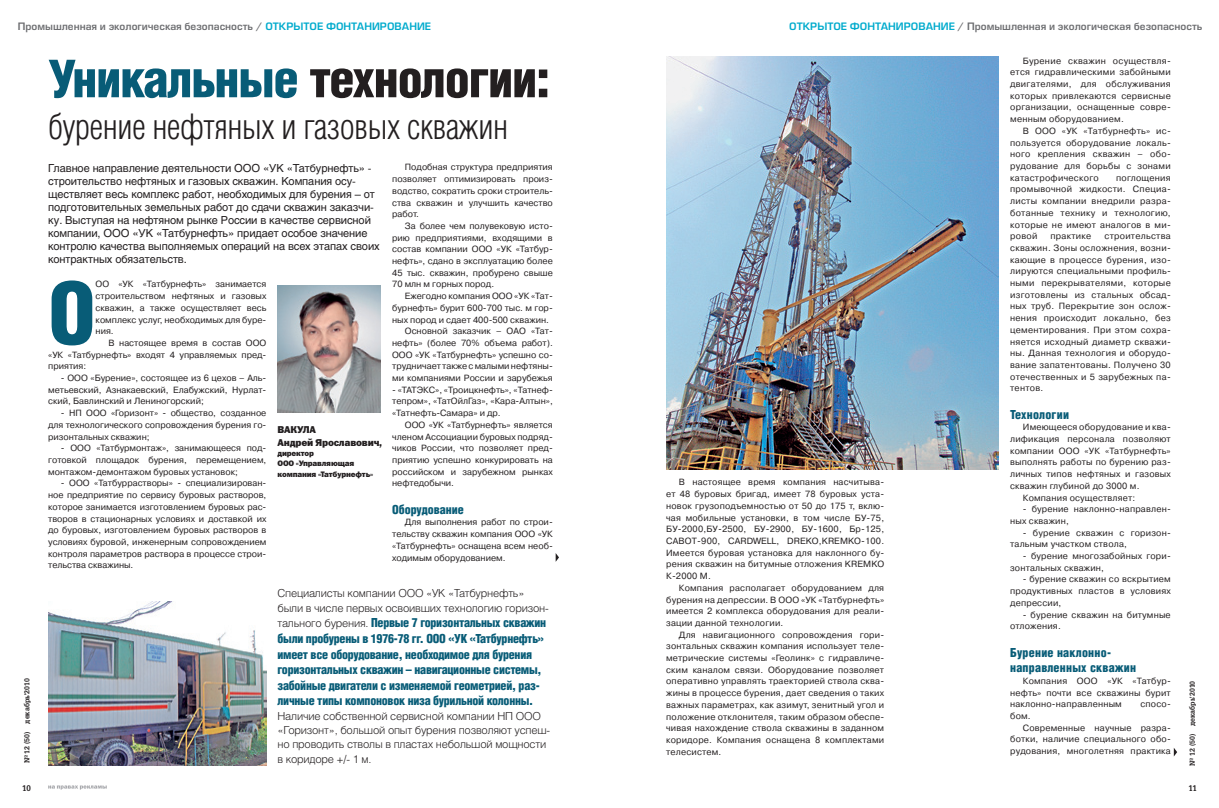
<style>
.page{position:relative;width:1219px;height:808px;background:#fff}
.page>*{position:absolute;margin:0;border:0;box-sizing:border-box;transform-origin:0 0}
.Text1{font:700 82.7px "AG Letterica Cond L";color:#085c77}
.Text1-2{font:700 50px "AG Letterica Cond L";letter-spacing:-.02em;color:#231f20}
.Text1-3{font:34px "AG Letterica Cond L";letter-spacing:-.01em;color:#231f20}
.Text1-4{font:700 12px/15.6px "AG Letterica Cond L";letter-spacing:-.02em;color:#085c77}
.Text1-5{font:700 12px/15.6px "AG Letterica Cond L";letter-spacing:.02em;color:#085c77}
.Text1-6{font:700 12px "AG Letterica Cond L";color:#085c77}
.Text1-7{font:11px/13px "Helios";letter-spacing:-.01em;color:#231f20}
.Text1-8{font:300 11px/14.3px "Helios";letter-spacing:-.02em;color:#231f20}
.t1{font:10px "Europe Demi";color:#6c6d70}
.Подпись{font:10px "Franklin Gothic Heavy C";letter-spacing:-.02em;color:#231f20}
.Text1-9{font:9px/11.7px "Pragmatica C";letter-spacing:.02em;color:#231f20;text-align:justify}
.Подпись-2{font:8px "Franklin Gothic Heavy C";letter-spacing:-.02em;color:#231f20}
.t2{font:700 8px "AG Gloria";color:#231f20}
.t3{font:700 7px "AG Gloria";color:#231f20}
.s1{color:#00abcd}
.s2{color:#085c77}
.s3{font-family:"Helios";font-weight:300;font-size:11px;color:#231f20}
</style>
<div class="page">
<img style="left:277px;top:285px;width:104px;height:127px">
<img style="left:666px;top:57px;width:333px;height:413px">
<img style="left:48px;top:602px;width:218px;height:163px">
<svg style="left:48px;top:785px;width:59px;height:4px"></svg>
<svg style="left:556px;top:553px;width:3px;height:9px"></svg>
<svg style="left:1174px;top:748px;width:3px;height:8px"></svg>
<p class="t1" style="left:18px;top:20px;width:415px">Промышленная и экологическая безопасность / <span class="s1">Открытое фонтанирование</span></p>
<p class="t1" style="left:789px;top:20px;width:415px"><span class="s1">Открытое фонтанирование</span> / Промышленная и экологическая безопасность</p>
<p class="t3" style="left:23px;top:763px;width:87px;rotate:-90deg">№ 12 (50) декабрь'2010</p>
<p class="t2" style="left:22px;top:784px;width:10px">10</p>
<p class="Text1-2" style="left:48px;top:49px;width:503px"><span class="s2">Уникальные</span> технологии:</p>
<p class="Text1-3" style="left:48px;top:107px;width:462px">бурение нефтяных и газовых скважин</p>
<p class="Text1-7" style="left:48px;top:161px;width:333px">Главное направление деятельности ООО «УК «Татбурнефть» - строительство нефтяных и газовых скважин. Компания осу&shy;ществляет весь комплекс работ, необходимых для бурения – от подготовительных земельных работ до сдачи скважин заказчи&shy;ку. Выступая на нефтяном рынке России в качестве сервисной компании, ООО «УК «Татбурнефть» придает особое значение контролю качества выполняемых операций на всех этапах своих контрактных обязательств.</p>
<p class="Text1" style="left:48px;top:264px;width:49px">О</p>
<p class="Text1-9" style="left:96px;top:279px;width:172px">ОО «УК «Татбурнефть» занимается строительством нефтяных и газовых скважин, а также осуществляет весь комплекс услуг, необходимых для буре&shy;ния.</p>
<p class="Text1-9" style="left:392px;top:162px;width:162px;text-indent:13px">Подобная структура предприятия позволяет оптимизировать произ&shy;водство, сократить сроки строитель&shy;ства скважин и улучшить качество работ.</p>
<p class="Text1-9" style="left:392px;top:220px;width:162px;text-indent:13px">За более чем полувековую исто&shy;рию предприятиями, входящими в состав компании ООО «УК «Татбур&shy;нефть», сдано в эксплуатацию более 45 тыс. скважин, пробурено свыше 70 млн м горных пород.</p>
<p class="Text1-9" style="left:392px;top:290px;width:162px;text-indent:13px">Ежегодно компания ООО «УК «Тат&shy;бурнефть» бурит 600-700 тыс. м гор&shy;ных пород и сдает 400-500 скважин.</p>
<p class="Text1-9" style="left:392px;top:325px;width:162px;text-indent:13px">Основной заказчик – ОАО «Тат&shy;нефть» (более 70% объема работ).<br>ООО «УК «Татбурнефть» успешно со&shy;трудничает также с малыми нефтяны&shy;ми компаниями России и зарубежья</p>
<p class="Text1-9" style="left:392px;top:384px;width:162px">- «ТАТЭКС», «Троицкнефть», «Татнеф&shy;тепром», «ТатОйлГаз», «Кара-Алтын», «Татнефть-Самара» и др.</p>
<p class="Text1-9" style="left:392px;top:419px;width:162px;text-indent:13px">ООО «УК «Татбурнефть» является членом Ассоциации буровых подряд&shy;чиков России, что позволяет пред&shy;приятию успешно конкурировать на российском и зарубежном рынках нефтедобычи.</p>
<p class="Text1-6" style="left:392px;top:502px;width:73px">Оборудование</p>
<p class="Text1-9" style="left:392px;top:516px;width:162px;text-indent:13px">Для выполнения работ по строи&shy;тельству скважин компания ООО «УК «Татбурнефть» оснащена всем необ&shy;ходимым оборудованием.</p>
<p class="Text1-9" style="left:48px;top:337px;width:220px;text-indent:60px">В настоящее время в состав ООО «УК «Татбурнефть» входят 4 управляемых пред&shy;приятия:</p>
<p class="Text1-9" style="left:48px;top:372px;width:220px;text-indent:13px">- ООО «Бурение», состоящее из 6 цехов – Аль&shy;метьевский, Азнакаевский, Елабужский, Нурлат&shy;ский, Бавлинский и Лениногорский;</p>
<p class="Text1-9" style="left:48px;top:407px;width:220px;text-indent:13px">- НП ООО «Горизонт» - общество, созданное для технологического сопровождения бурения го&shy;ризонтальных скважин;</p>
<p class="Text1-9" style="left:48px;top:442px;width:220px;text-indent:13px">- ООО «Татбурмонтаж», занимающееся под&shy;готовкой площадок бурения, перемещением, монтажом-демонтажом буровых установок;</p>
<p class="Text1-9" style="left:48px;top:477px;width:220px;text-indent:13px">- ООО «Татбуррастворы» - специализирован&shy;ное предприятие по сервису буровых растворов, которое занимается изготовлением буровых рас&shy;творов в стационарных условиях и доставкой их до буровых, изготовлением буровых растворов в условиях буровой, инженерным сопровождением контроля параметров раствора в процессе строи&shy;тельства скважины.</p>
<p class="Подпись" style="left:277px;top:423px;width:40px">ВАКУЛА</p>
<p class="Подпись" style="left:277px;top:436px;width:106px">Андрей Ярославович,</p>
<p class="Подпись-2" style="left:277px;top:449px;width:38px">директор</p>
<p class="Подпись-2" style="left:277px;top:459px;width:78px">ООО «Управляющая</p>
<p class="Подпись-2" style="left:277px;top:469px;width:97px">компания «Татбурнефть»</p>
<p class="Text1-8" style="left:277px;top:586px;width:273px">Специалисты компании ООО «УК «Татбурнефть» были в числе первых освоивших технологию горизон-</p>
<p class="Text1-4" style="left:277px;top:615px;width:270px"><span class="s3">тального бурения.</span> Первые 7 горизонтальных скважин были пробурены в 1976-78 гг. ООО «УК «Татбурнефть» имеет все оборудование, необходимое для бурения горизонтальных скважин – навигационные системы, забойные двигатели с изменяемой геометрией, раз&shy;личные типы компоновок низа бурильной колонны.</p>
<p class="Text1-8" style="left:277px;top:708px;width:274px">Наличие собственной сервисной компании НП ООО «Горизонт», большой опыт бурения позволяют успеш&shy;но проводить стволы в пластах небольшой мощности в коридоре +/- 1 м.</p>
<p class="Text1-9" style="left:666px;top:477px;width:219px;text-indent:13px">В настоящее время компания насчитыва&shy;ет 48 буровых бригад, имеет 78 буровых уста&shy;новок грузоподъемностью от 50 до 175 т, вклю&shy;чая мобильные установки, в том числе БУ-75, БУ-2000,БУ-2500, БУ-2900, БУ-1600, Бр-125, CABOT-900, CARDWELL, DREKO,KREMKO-100.<br>Имеется буровая установка для наклонного бу&shy;рения скважин на битумные отложения KREMKO К-2000 M.</p>
<p class="Text1-9" style="left:666px;top:582px;width:219px;text-indent:13px">Компания располагает оборудованием для бурения на депрессии. В ООО «УК «Татбурнефть» имеется 2 комплекса оборудования для реали&shy;зации данной технологии.</p>
<p class="Text1-9" style="left:666px;top:629px;width:219px;text-indent:13px">Для навигационного сопровождения гори&shy;зонтальных скважин компания использует теле&shy;метрические системы «Геолинк» с гидравличе&shy;ским каналом связи. Оборудование позволяет оперативно управлять траекторией ствола сква&shy;жины в процессе бурения, дает сведения о таких важных параметрах, как азимут, зенитный угол и положение отклонителя, таким образом обеспе&shy;чивая нахождение ствола скважины в заданном коридоре. Компания оснащена 8 комплектами телесистем.</p>
<p class="Text1-9" style="left:1010px;top:55px;width:162px;text-indent:13px">Бурение скважин осуществля&shy;ется гидравлическими забойными двигателями, для обслуживания которых привлекаются сервисные организации, оснащенные совре&shy;менным оборудованием.</p>
<p class="Text1-9" style="left:1010px;top:125px;width:162px;text-indent:13px">В ООО «УК «Татбурнефть» ис&shy;пользуется оборудование локаль&shy;ного крепления скважин – обо&shy;рудование для борьбы с зонами катастрофического</p>
<p class="Text1-9" style="left:1010px;top:172px;width:162px;text-indent:106px">поглощения промывочной жидкости. Специа&shy;листы компании внедрили разра&shy;ботанные технику и технологию, которые не имеют аналогов в ми&shy;ровой</p>
<p class="Text1-9" style="left:1010px;top:230px;width:162px;text-indent:94px">строительства скважин. Зоны осложнения, возни&shy;кающие в процессе бурения, изо&shy;лируются специальными профиль&shy;ными перекрывателями, которые изготовлены из стальных обсад&shy;ных труб. Перекрытие зон ослож&shy;нения происходит локально, без цементирования. При этом сохра&shy;няется исходный диаметр скважи&shy;ны. Данная технология и оборудо&shy;вание запатентованы. Получено 30 отечественных и 5 зарубежных па&shy;тентов.</p>
<p class="Text1-5" style="left:1010px;top:406px;width:60px">Технологии</p>
<p class="Text1-9" style="left:1010px;top:421px;width:162px;text-indent:13px">Имеющееся оборудование и ква&shy;лификация персонала позволяют компании ООО «УК «Татбурнефть» выполнять работы по бурению раз&shy;личных типов нефтяных и газовых скважин глубиной до 3000 м.</p>
<p class="Text1-9" style="left:1023px;top:492px;width:114px">Компания осуществляет:</p>
<p class="Text1-9" style="left:1010px;top:503px;width:162px;text-indent:13px">- бурение наклонно-направлен&shy;ных скважин,</p>
<p class="Text1-9" style="left:1010px;top:527px;width:162px;text-indent:13px">- бурение скважин с горизон&shy;тальным участком ствола,</p>
<p class="Text1-9" style="left:1010px;top:550px;width:162px;text-indent:13px">- бурение многозабойных гори&shy;зонтальных скважин,</p>
<p class="Text1-9" style="left:1010px;top:573px;width:162px;text-indent:13px">- бурение скважин со вскрытием продуктивных пластов в условиях депрессии,</p>
<p class="Text1-9" style="left:1010px;top:609px;width:162px;text-indent:13px">- бурение скважин на битумные отложения.</p>
<p class="Text1-5" style="left:1010px;top:644px;width:128px">Бурение наклонно&shy;направленных скважин</p>
<p class="Text1-9" style="left:1010px;top:675px;width:162px;text-indent:13px">Компания ООО «УК «Татбур&shy;нефть» почти все скважины бурит наклонно-направленным</p>
<p class="Text1-9" style="left:1050px;top:230px;width:42px">практике</p>
<p class="Text1-9" style="left:1140px;top:698px;width:32px">спосо-</p>
<p class="Text1-9" style="left:1010px;top:710px;width:22px">бом.</p>
<p class="Text1-9" style="left:1010px;top:722px;width:162px;text-indent:13px">Современные научные разра&shy;ботки, наличие специального обо&shy;рудования, многолетняя практика</p>
<p class="t3" style="left:1188px;top:766px;width:87px;rotate:-90deg">№ 12 (50) декабрь'2010</p>
<p class="t2" style="left:1188px;top:783px;width:10px">11</p>
</div>
